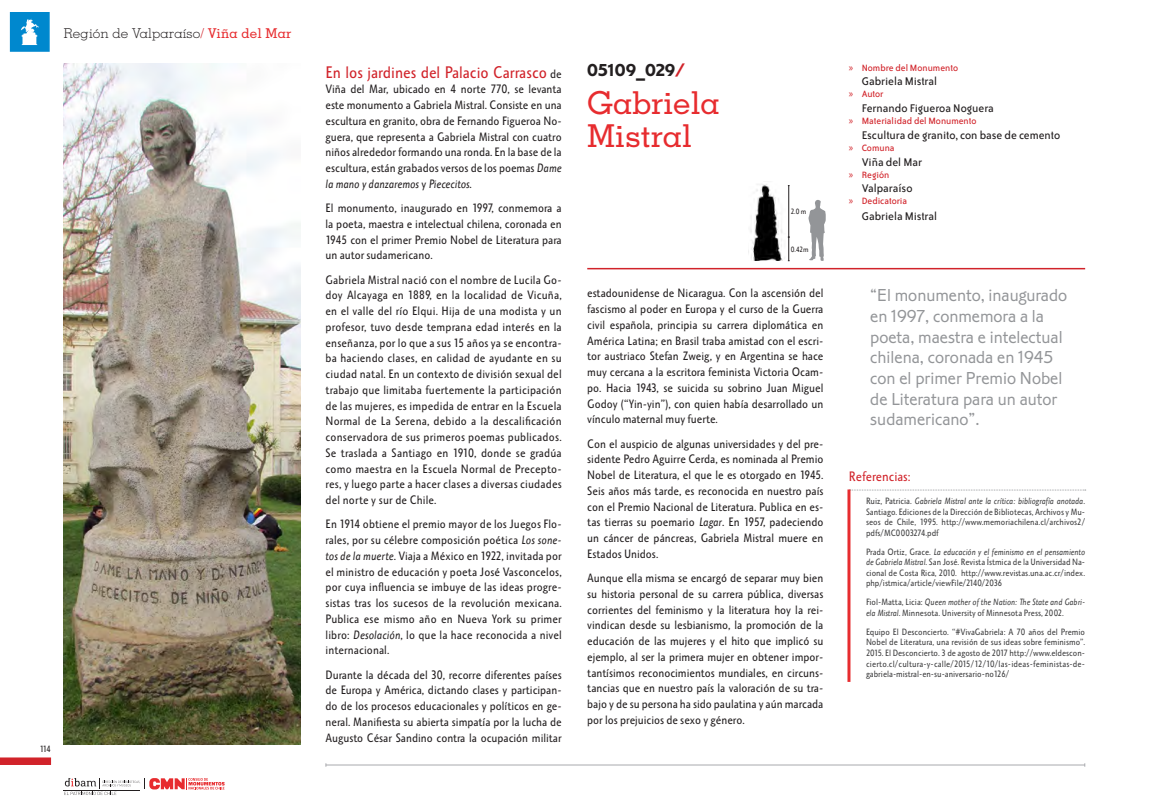
<style>
.page{position:relative;width:1149px;height:808px;background:#fff}
.page>*{position:absolute;margin:0;border:0;box-sizing:border-box;transform-origin:0 0}
._1_TITULO_MONUMENTO{font:500 31.5px/33px "Memphis";letter-spacing:-.01em;color:#e72c2f}
._2_Texto_DESTACADO{font:300 18px/20.7px "Corinthian Std";color:#939598}
._0_NUMERO_INICIAL{font:700 18px "Corinthian Std";color:#231f20}
._2_TEXTO_GENERAL{font:16.5px "Octone ITC Std";color:#d1232a}
.t1{font:300 13.5px "Memphis";letter-spacing:.01em;color:#231f20}
._3_SUBTITULO_REFEREN{font:13.5px "Octone ITC Std";color:#d1232a}
._2_TEXTO_DESCRIPCION{font:12.75px "Bailey Sans ITC Std";color:#231f20}
._2_TEXTO_GENERAL-2{font:12px/15.8px "Octone ITC Std";color:#231f20;text-align:justify}
.t2{font:10.5px "Bailey Sans ITC Std";color:#d1232a}
._2_TEXTO_BIBLIOGRAFI{font:9px/10.5px "Octone ITC Std";color:#3e3e3f;text-align:justify}
.t3{font:9px "Octone ITC Std";color:#231f20}
._2_TEXTO_GENERAL-3{font:7.5px "Octone ITC Std";color:#231f20}
.s1{color:#d1232a}
.s2{font-weight:500;color:#e72c2f}
.s3{font-size:12px;color:#231f20}
.s4{font-style:italic}
.s5{font-family:"Myriad Pro"}
</style>
<div class="page">
<div style="left:0;top:757px;width:51px;height:8px;background:#d1232a"></div>
<svg style="left:64px;top:778px;width:160px;height:17px"></svg>
<hr style="left:587px;top:268px;width:497px;height:1px;background:#d1232a">
<div style="left:10px;top:12px;width:40px;height:40px;background:#0088ce;border:2px solid #0088ce"></div>
<svg style="left:21px;top:19px;width:18px;height:26px"></svg>
<svg style="left:850px;top:490px;width:235px;height:1px"></svg>
<svg style="left:808px;top:200px;width:17px;height:61px"></svg>
<hr style="left:788px;top:186px;width:1px;height:51px;background:#231f20">
<svg style="left:787px;top:237px;width:2px;height:24px"></svg>
<hr style="left:326px;top:765px;width:758px;height:1px;background:#a8a9ad">
<hr style="left:847px;top:489px;width:3px;height:193px;background:#e72c2f">
<img style="left:64px;top:64px;width:236px;height:680px">
<img style="left:748px;top:184px;width:35px;height:77px">
<p class="t1" style="left:64px;top:25px;width:229px">Región de Valparaíso<span class="s1">/</span> <span class="s2">Viña del Mar</span></p>
<p class="t3" style="left:40px;top:743px;width:13px">114</p>
<p class="_2_TEXTO_GENERAL" style="left:325px;top:62px;width:237px">En los jardines del Palacio Carrasco <span class="s3">de</span></p>
<p class="_2_TEXTO_GENERAL-2" style="left:325px;top:81px;width:238px">Viña del Mar, ubicado en 4 norte 770, se levanta este monumento a Gabriela Mistral. Consiste en una escultura en granito, obra de Fernando Figueroa No&shy;guera, que representa a Gabriela Mistral con cuatro niños alrededor formando una ronda. En la base de la escultura, están grabados versos de los poemas <span class="s4">Dame la mano y danzaremos</span> y <span class="s4">Piececitos</span>.</p>
<p class="_2_TEXTO_GENERAL-2" style="left:325px;top:200px;width:237px">El monumento, inaugurado en 1997, conmemora a la poeta, maestra e intelectual chilena, coronada en 1945 con el primer Premio Nobel de Literatura para un autor sudamericano.</p>
<p class="_2_TEXTO_GENERAL-2" style="left:325px;top:271px;width:238px">Gabriela Mistral nació con el nombre de Lucila Go&shy;doy Alcayaga en 1889, en la localidad de Vicuña, en el valle del río Elqui. Hija de una modista y un profesor, tuvo desde temprana edad interés en la enseñanza, por lo que a sus 15 años ya se encontra&shy;ba haciendo clases, en calidad de ayudante en su ciudad natal. En un contexto de división sexual del trabajo que limitaba fuertemente la participación de las mujeres, es impedida de entrar en la Escuela Normal de La Serena, debido a la descalificación conservadora de sus primeros poemas publicados.<br>Se traslada a Santiago en 1910, donde se gradúa como maestra en la Escuela Normal de Precepto&shy;res, y luego parte a hacer clases a diversas ciudades del norte y sur de Chile.</p>
<p class="_2_TEXTO_GENERAL-2" style="left:325px;top:516px;width:238px">En 1914 obtiene el premio mayor de los Juegos Flo&shy;rales, por su célebre composición poética <span class="s4">Los sone&shy;tos de la muerte</span>. Viaja a México en 1922, invitada por el ministro de educación y poeta José Vasconcelos, por cuya influencia se imbuye de las ideas progre&shy;sistas tras los sucesos de la revolución mexicana.<br>Publica ese mismo año en Nueva York su primer libro: <span class="s4">Desolación</span>, lo que la hace reconocida a nivel internacional.</p>
<p class="_2_TEXTO_GENERAL-2" style="left:325px;top:666px;width:238px">Durante la década del 30, recorre diferentes países de Europa y América, dictando clases y participan&shy;do de los procesos educacionales y políticos en ge&shy;neral. Manifiesta su abierta simpatía por la lucha de Augusto César Sandino contra la ocupación militar</p>
<p class="_0_NUMERO_INICIAL" style="left:587px;top:60px;width:99px">05109_029<span class="s1">/</span></p>
<p class="_1_TITULO_MONUMENTO" style="left:587px;top:86px;width:134px">Gabriela<br>Mistral</p>
<p class="_2_TEXTO_GENERAL-3" style="left:790px;top:207px;width:17px">2.0 m</p>
<p class="_2_TEXTO_GENERAL-3" style="left:790px;top:244px;width:20px">0.42m</p>
<p class="_2_TEXTO_GENERAL-2" style="left:587px;top:285px;width:238px">estadounidense de Nicaragua. Con la ascensión del fascismo al poder en Europa y el curso de la Guerra civil española, principia su carrera diplomática en América Latina; en Brasil traba amistad con el escri&shy;tor austriaco Stefan Zweig, y en Argentina se hace muy cercana a la escritora feminista Victoria Ocam&shy;po. Hacia 1943, se suicida su sobrino Juan Miguel Godoy (“Yin-yin”), con quien había desarrollado un vínculo maternal muy fuerte.</p>
<p class="_2_TEXTO_GENERAL-2" style="left:587px;top:435px;width:238px">Con el auspicio de algunas universidades y del pre&shy;sidente Pedro Aguirre Cerda, es nominada al Premio Nobel de Literatura, el que le es otorgado en 1945.<br>Seis años más tarde, es reconocida en nuestro país con el Premio Nacional de Literatura. Publica en es&shy;tas tierras su poemario <span class="s4">Lagar</span>. En 1957, padeciendo un cáncer de páncreas, Gabriela Mistral muere en Estados Unidos.</p>
<p class="_2_TEXTO_GENERAL-2" style="left:587px;top:570px;width:238px">Aunque ella misma se encargó de separar muy bien su historia personal de su carrera pública, diversas corrientes del feminismo y la literatura hoy la rei&shy;vindican desde su lesbianismo, la promoción de la educación de las mujeres y el hito que implicó su ejemplo, al ser la primera mujer en obtener impor&shy;tantísimos reconocimientos mundiales, en circuns&shy;tancias que en nuestro país la valoración de su tra&shy;bajo y de su persona ha sido paulatina y aún marcada por los prejuicios de sexo y género.</p>
<p class="t2" style="left:848px;top:62px;width:111px"><span class="s5">»</span> Nombre del Monumento</p>
<p class="_2_TEXTO_DESCRIPCION" style="left:861px;top:75px;width:77px">Gabriela Mistral</p>
<p class="t2" style="left:848px;top:89px;width:36px"><span class="s5">»</span> Autor</p>
<p class="_2_TEXTO_DESCRIPCION" style="left:861px;top:102px;width:133px">Fernando Figueroa Noguera</p>
<p class="t2" style="left:848px;top:116px;width:129px"><span class="s5">»</span> Materialidad del Monumento</p>
<p class="_2_TEXTO_DESCRIPCION" style="left:861px;top:128px;width:200px">Escultura de granito, con base de cemento</p>
<p class="t2" style="left:848px;top:142px;width:47px"><span class="s5">»</span> Comuna</p>
<p class="_2_TEXTO_DESCRIPCION" style="left:861px;top:155px;width:62px">Viña del Mar</p>
<p class="t2" style="left:848px;top:169px;width:42px"><span class="s5">»</span> Región</p>
<p class="_2_TEXTO_DESCRIPCION" style="left:861px;top:182px;width:52px">Valparaíso</p>
<p class="t2" style="left:848px;top:196px;width:59px"><span class="s5">»</span> Dedicatoria</p>
<p class="_2_TEXTO_DESCRIPCION" style="left:861px;top:210px;width:77px">Gabriela Mistral</p>
<p class="_2_Texto_DESTACADO" style="left:870px;top:285px;width:198px">“El monumento, inaugurado en 1997, conmemora a la poeta, maestra e intelectual chilena, coronada en 1945 con el primer Premio Nobel de Literatura para un autor sudamericano”.</p>
<p class="_3_SUBTITULO_REFEREN" style="left:848px;top:468px;width:63px">Referencias:</p>
<p class="_2_TEXTO_BIBLIOGRAFI" style="left:865px;top:496px;width:220px">Ruiz, Patricia. <span class="s4">Gabriela Mistral ante la crítica: bibliografía anotada</span>.<br>Santiago. Ediciones de la Dirección de Bibliotecas, Archivos y Mu&shy;seos de Chile, 1995. http://www.memoriachilena.cl/archivos2/ pdfs/MC0003274.pdf</p>
<p class="_2_TEXTO_BIBLIOGRAFI" style="left:865px;top:546px;width:220px">Prada Ortiz, Grace. <span class="s4">La educación y el feminismo en el pensamiento de Gabriela Mistral</span>. San José. Revista Ístmica de la Universidad Na&shy;cional de Costa Rica, 2010. http://www.revistas.una.ac.cr/index. php/istmica/article/viewFile/2140/2036</p>
<p class="_2_TEXTO_BIBLIOGRAFI" style="left:865px;top:597px;width:220px">Fiol-Matta, Licia: <span class="s4">Queen mother of the Nation: The State and Gabri&shy;ela Mistral</span>. Minnesota. University of Minnesota Press, 2002.</p>
<p class="_2_TEXTO_BIBLIOGRAFI" style="left:865px;top:626px;width:220px">Equipo El Desconcierto. “#VivaGabriela: A 70 años del Premio Nobel de Literatura, una revisión de sus ideas sobre feminismo”.<br>2015. El Desconcierto. 3 de agosto de 2017 http://www.eldescon&shy;cierto.cl/cultura-y-calle/2015/12/10/las-ideas-feministas-de&shy;gabriela-mistral-en-su-aniversario-no126/</p>
</div>
